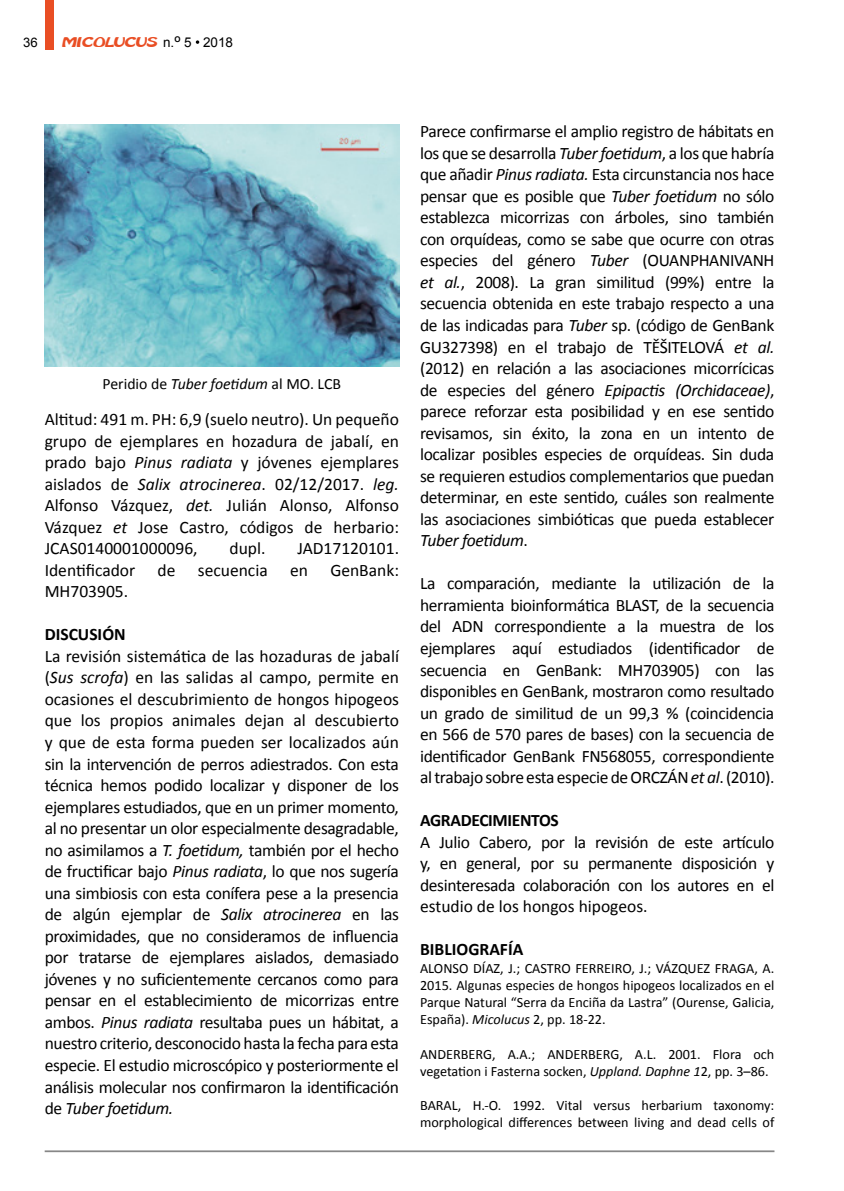
<style>
.page{position:relative;width:844px;height:1191px;background:#fff}
.page>*{position:absolute;margin:0;border:0;box-sizing:border-box;transform-origin:0 0}
.t1{font:17.5px/21.5px "Calibri";letter-spacing:-.02em;color:#000;text-align:justify}
.t2{font:17.5px "Calibri";color:#000}
.t3{font:700 17.5px "Calibri";color:#000}
.t4{font:700 17.5px "Calibri";letter-spacing:-.02em;color:#000}
.t5{font:15.75px "Calibri";color:#000}
.t6{font:14.17px/17.2px "Calibri";color:#000}
.t7{font:expanded 13.12px "Batavia";color:#e94e24;scale:.8 1}
.t8{font:13.12px "Arial";color:#000}
.s1{font-family:"Arial";font-stretch:normal;font-size:13.47px;color:#000}
.s2{font-style:italic}
</style>
<div class="page">
<div style="left:45px;top:0;width:9px;height:50px;background:#e94e24"></div>
<hr style="left:45px;top:1150px;width:729px;height:2px;background:#878787">
<svg style="left:196px;top:40px;width:3px;height:4px"></svg>
<img style="left:45px;top:124px;width:354px;height:242px">
<p class="t8" style="left:23px;top:34px;width:16px">36</p>
<p class="t7" style="left:61px;top:33px;width:216px">MICOLUCUS <span class="s1">n.</span><sup>O</sup> <span class="s1">5 2018</span></p>
<p class="t5" style="left:103px;top:374px;width:240px">Peridio de <span class="s2">Tuber foetidum</span> al MO. LCB</p>
<p class="t1" style="left:45px;top:408px;width:356px">Altitud: 491 m. PH: 6,9 (suelo neutro). Un pequeño grupo de ejemplares en hozadura de jabalí, en prado bajo <span class="s2">Pinus radiata</span> y jóvenes ejemplares aislados de <span class="s2">Salix atrocinerea</span>. 02/12/2017. <span class="s2">leg.<br></span>Alfonso Vázquez, <span class="s2">det.</span> Julián Alonso, Alfonso Vázquez <span class="s2">et</span> Jose Castro, códigos de herbario:<br>JCAS0140001000096,</p>
<p class="t1" style="left:229px;top:537px;width:37px">dupl.</p>
<p class="t2" style="left:297px;top:537px;width:103px">JAD17120101.</p>
<p class="t2" style="left:45px;top:559px;width:92px">Identificador</p>
<p class="t1" style="left:157px;top:559px;width:19px">de</p>
<p class="t2" style="left:198px;top:559px;width:71px">secuencia</p>
<p class="t1" style="left:290px;top:559px;width:19px">en</p>
<p class="t2" style="left:330px;top:559px;width:70px">GenBank:</p>
<p class="t2" style="left:45px;top:580px;width:85px">MH703905.</p>
<p class="t3" style="left:45px;top:623px;width:82px">DISCUSIÓN</p>
<p class="t1" style="left:45px;top:645px;width:356px">La revisión sistemática de las hozaduras de jabalí (<span class="s2">Sus scrofa</span>) en las salidas al campo, permite en ocasiones el descubrimiento de hongos hipogeos que los propios animales dejan al descubierto y que de esta forma pueden ser localizados aún sin la intervención de perros adiestrados. Con esta técnica hemos podido localizar y disponer de los ejemplares estudiados, que en un primer momento, al no presentar un olor especialmente desagradable, no asimilamos a <span class="s2">T. foetidum,</span> también por el hecho de fructificar bajo <span class="s2">Pinus radiata</span>, lo que nos sugería una simbiosis con esta conífera pese a la presencia de algún ejemplar de <span class="s2">Salix atrocinerea</span> en las proximidades, que no consideramos de influencia por tratarse de ejemplares aislados, demasiado jóvenes y no suficientemente cercanos como para pensar en el establecimiento de micorrizas entre ambos. <span class="s2">Pinus radiata</span> resultaba pues un hábitat, a nuestro criterio, desconocido hasta la fecha para esta especie. El estudio microscópico y posteriormente el análisis molecular nos confirmaron la identificación de <span class="s2">Tuber foetidum.</span></p>
<p class="t1" style="left:420px;top:121px;width:356px">Parece confirmarse el amplio registro de hábitats en los que se desarrolla <span class="s2">Tuber foetidum</span>, a los que habría que añadir <span class="s2">Pinus radiata.</span> Esta circunstancia nos hace pensar que es posible que <span class="s2">Tuber foetidum</span> no sólo establezca micorrizas con árboles, sino también con orquídeas, como se sabe que ocurre con otras especies del género <span class="s2">Tuber</span> (OUANPHANIVANH <span class="s2">et al.</span>, 2008). La gran similitud (99%) entre la secuencia obtenida en este trabajo respecto a una de las indicadas para <span class="s2">Tuber</span> sp. (código de GenBank GU327398) en el trabajo de TĚŠITELOVÁ <span class="s2">et al. </span>(2012) en relación a las asociaciones micorrícicas de especies del género <span class="s2">Epipactis (Orchidaceae)</span>, parece reforzar esta posibilidad y en ese sentido revisamos, sin éxito, la zona en un intento de localizar posibles especies de orquídeas. Sin duda se requieren estudios complementarios que puedan determinar, en este sentido, cuáles son realmente las asociaciones simbióticas que pueda establecer <span class="s2">Tuber foetidum</span>.</p>
<p class="t1" style="left:420px;top:573px;width:356px">La comparación, mediante la utilización de la herramienta bioinformática BLAST, de la secuencia del ADN correspondiente a la muestra de los ejemplares aquí estudiados (identificador de secuencia en GenBank: MH703905) con las disponibles en GenBank, mostraron como resultado un grado de similitud de un 99,3 % (coincidencia en 566 de 570 pares de bases) con la secuencia de identificador GenBank FN568055, correspondiente al trabajo sobre esta especie de ORCZÁN <span class="s2">et al</span>. (2010).</p>
<p class="t4" style="left:420px;top:809px;width:140px">AGRADECIMIENTOS</p>
<p class="t1" style="left:420px;top:831px;width:356px">A Julio Cabero, por la revisión de este artículo y, en general, por su permanente disposición y desinteresada colaboración con los autores en el estudio de los hongos hipogeos.</p>
<p class="t3" style="left:420px;top:938px;width:105px">BIBLIOGRAFÍA</p>
<p class="t6" style="left:420px;top:959px;width:356px;text-align:justify">ALONSO DÍAZ, J.; CASTRO FERREIRO, J.; VÁZQUEZ FRAGA, A.<br>2015. Algunas especies de hongos hipogeos localizados en el Parque Natural “Serra da Enciña da Lastra” (Ourense, Galicia, España). <span class="s2">Micolucus</span> 2, pp. 18-22.</p>
<p class="t6" style="left:420px;top:1045px;width:356px">ANDERBERG, A.A.; ANDERBERG, A.L. 2001. Flora och vegetation i Fasterna socken, <span class="s2">Uppland. Daphne 1</span>2, pp. 3–86.</p>
<p class="t6" style="left:420px;top:1097px;width:356px">BARAL, H.-O. 1992. Vital versus herbarium taxonomy: morphological differences between living and dead cells of</p>
</div>
